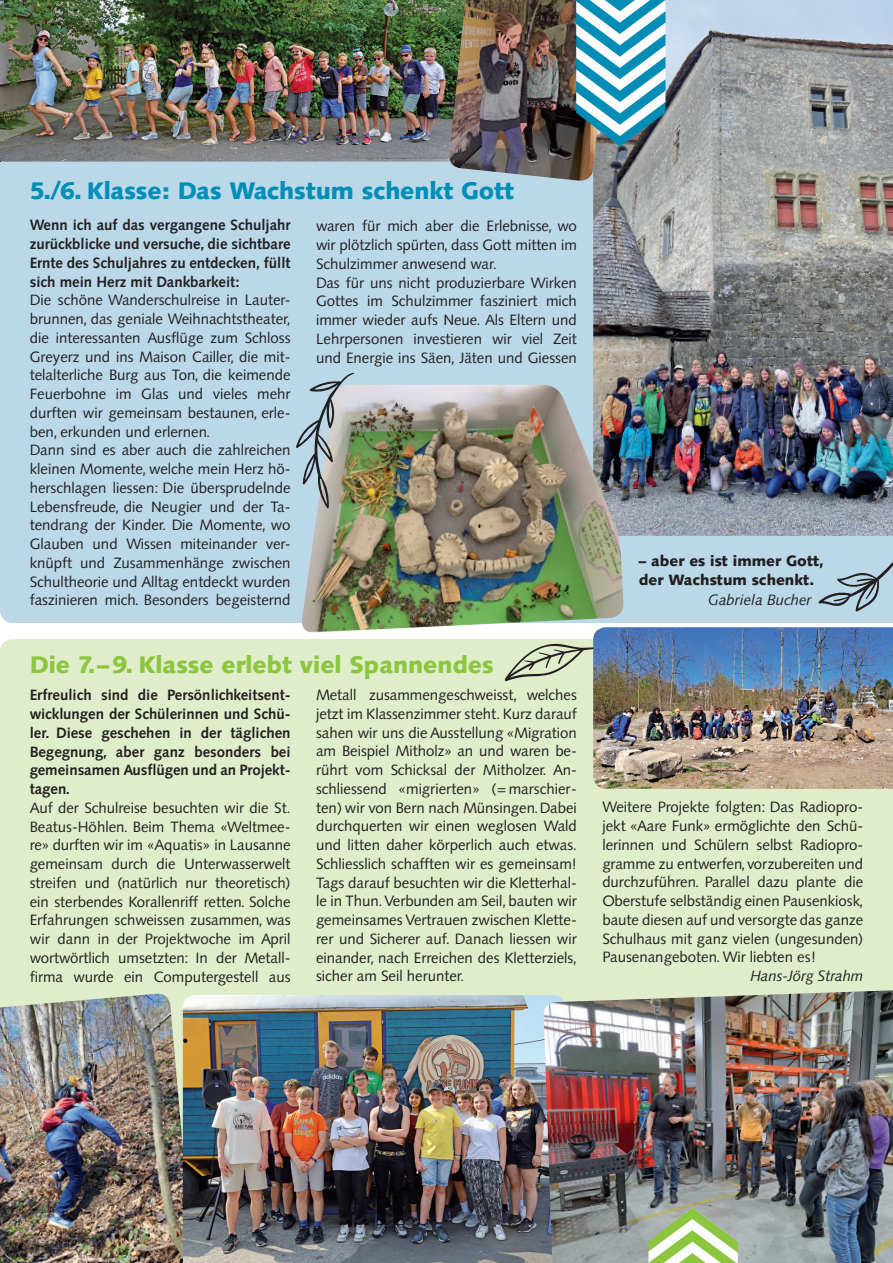
<style>
.page{position:relative;width:893px;height:1263px;background:#fff}
.page>*{position:absolute;margin:0;border:0;box-sizing:border-box;transform-origin:0 0}
.t1{font:900 24px "Syntax";color:#8bc63e}
.t2{font:900 24px "Syntax";color:#008db6}
.t3{font:15px/18.8px "Syntax";color:#231f20;text-align:justify}
.t4{font:700 15px/18.8px "Syntax";color:#231f20;text-align:justify}
.t5{font:900 15px/18.8px "Syntax";color:#231f20}
.t6{font:italic 15px "Syntax";color:#231f20}
</style>
<div class="page">
<div style="left:0;top:162px;width:893px;height:461px;background:#bad8e8"></div>
<div style="left:0;top:639px;width:893px;height:356px;background:#dfedcb"></div>
<img style="left:0;top:0;width:448px;height:162px">
<img style="left:593px;top:0;width:300px;height:536px">
<img style="left:300px;top:385px;width:324px;height:248px">
<img style="left:448px;top:0;width:163px;height:182px">
<img style="left:0;top:994px;width:193px;height:269px">
<img style="left:183px;top:995px;width:360px;height:268px">
<img style="left:543px;top:990px;width:350px;height:273px">
<img style="left:296px;top:373px;width:58px;height:136px">
<svg style="left:505px;top:643px;width:88px;height:39px;background:#bec8ad"></svg>
<svg style="left:818px;top:549px;width:75px;height:63px;background:#a4becb"></svg>
<img style="left:593px;top:627px;width:300px;height:162px">
<img style="left:648px;top:1208px;width:90px;height:55px">
<img style="left:576px;top:0;width:89px;height:147px">
<h1 class="t2" style="left:30px;top:176px;width:486px">5./6. Klasse: Das Wachstum schenkt Gott</h1>
<p class="t4" style="left:30px;top:216px;width:262px">Wenn ich auf das vergangene Schuljahr zurückblicke und versuche, die sichtbare Ernte des Schuljahres zu entdecken, füllt sich mein Herz mit Dankbarkeit:</p>
<p class="t3" style="left:30px;top:291px;width:262px;text-align:left">Die schöne Wanderschulreise in Lauter&shy;brunnen, das geniale Weihnachtstheater, die interessanten Ausflüge zum Schloss Greyerz und ins Maison Cailler, die mit&shy;telalterliche Burg aus Ton, die keimende Feuerbohne im Glas und vieles mehr durften wir gemeinsam bestaunen, erle&shy;ben, erkunden und erlernen.<br>Dann sind es aber auch die zahlreichen kleinen Momente, welche mein Herz hö&shy;herschlagen liessen: Die übersprudelnde Lebensfreude, die Neugier und der Ta&shy;tendrang der Kinder. Die Momente, wo Glauben und Wissen miteinander ver&shy;knüpft und Zusammenhänge zwischen Schultheorie und Alltag entdeckt wurden faszinieren mich. Besonders begeisternd</p>
<p class="t3" style="left:316px;top:217px;width:262px;text-align:left">waren für mich aber die Erlebnisse, wo wir plötzlich spürten, dass Gott mitten im Schulzimmer anwesend war.<br>Das für uns nicht produzierbare Wirken Gottes im Schulzimmer fasziniert mich immer wieder aufs Neue. Als Eltern und Lehrpersonen investieren wir viel Zeit und Energie ins Säen, Jäten und Giessen</p>
<h1 class="t1" style="left:30px;top:650px;width:465px">Die 7.–9. Klasse erlebt viel Spannendes</h1>
<p class="t4" style="left:30px;top:686px;width:262px">Erfreulich sind die Persönlichkeitsent&shy;wicklungen der Schülerinnen und Schü&shy;ler. Diese geschehen in der täglichen Begegnung, aber ganz besonders bei gemeinsamen Ausflügen und an Projekt&shy;tagen.</p>
<p class="t3" style="left:30px;top:798px;width:262px">Auf der Schulreise besuchten wir die St.<br>Beatus-Höhlen. Beim Thema «Weltmee&shy;re» durften wir im «Aquatis» in Lausanne gemeinsam durch die Unterwasserwelt streifen und (natürlich nur theoretisch) ein sterbendes Korallenriff retten. Solche Erfahrungen schweissen zusammen, was wir dann in der Projektwoche im April wortwörtlich umsetzten: In der Metall&shy;firma wurde ein Computergestell aus</p>
<p class="t3" style="left:316px;top:686px;width:262px">Metall zusammengeschweisst, welches jetzt im Klassenzimmer steht. Kurz darauf sahen wir uns die Ausstellung «Migration am Beispiel Mitholz» an und waren be&shy;rührt vom Schicksal der Mitholzer. An&shy;schliessend «migrierten» (= marschier&shy;ten) wir von Bern nach Münsingen. Dabei durchquerten wir einen weglosen Wald und litten daher körperlich auch etwas.<br>Schliesslich schafften wir es gemeinsam!<br>Tags darauf besuchten wir die Kletterhal&shy;le in Thun. Verbunden am Seil, bauten wir gemeinsames Vertrauen zwischen Klette&shy;rer und Sicherer auf. Danach liessen wir einander, nach Erreichen des Kletterziels, sicher am Seil herunter.</p>
<p class="t5" style="left:639px;top:552px;width:187px">– aber es ist immer Gott, der Wachstum schenkt.</p>
<p class="t6" style="left:708px;top:591px;width:105px">Gabriela Bucher</p>
<p class="t3" style="left:602px;top:798px;width:262px">Weitere Projekte folgten: Das Radiopro&shy;jekt «Aare Funk» ermöglichte den Schü&shy;lerinnen und Schülern selbst Radiopro&shy;gramme zu entwerfen, vorzubereiten und durchzuführen. Parallel dazu plante die Oberstufe selbständig einen Pausenkiosk, baute diesen auf und versorgte das ganze Schulhaus mit ganz vielen (ungesunden)<br>Pausenangeboten. Wir liebten es!</p>
<p class="t6" style="left:750px;top:967px;width:114px">Hans-Jörg Strahm</p>
</div>
